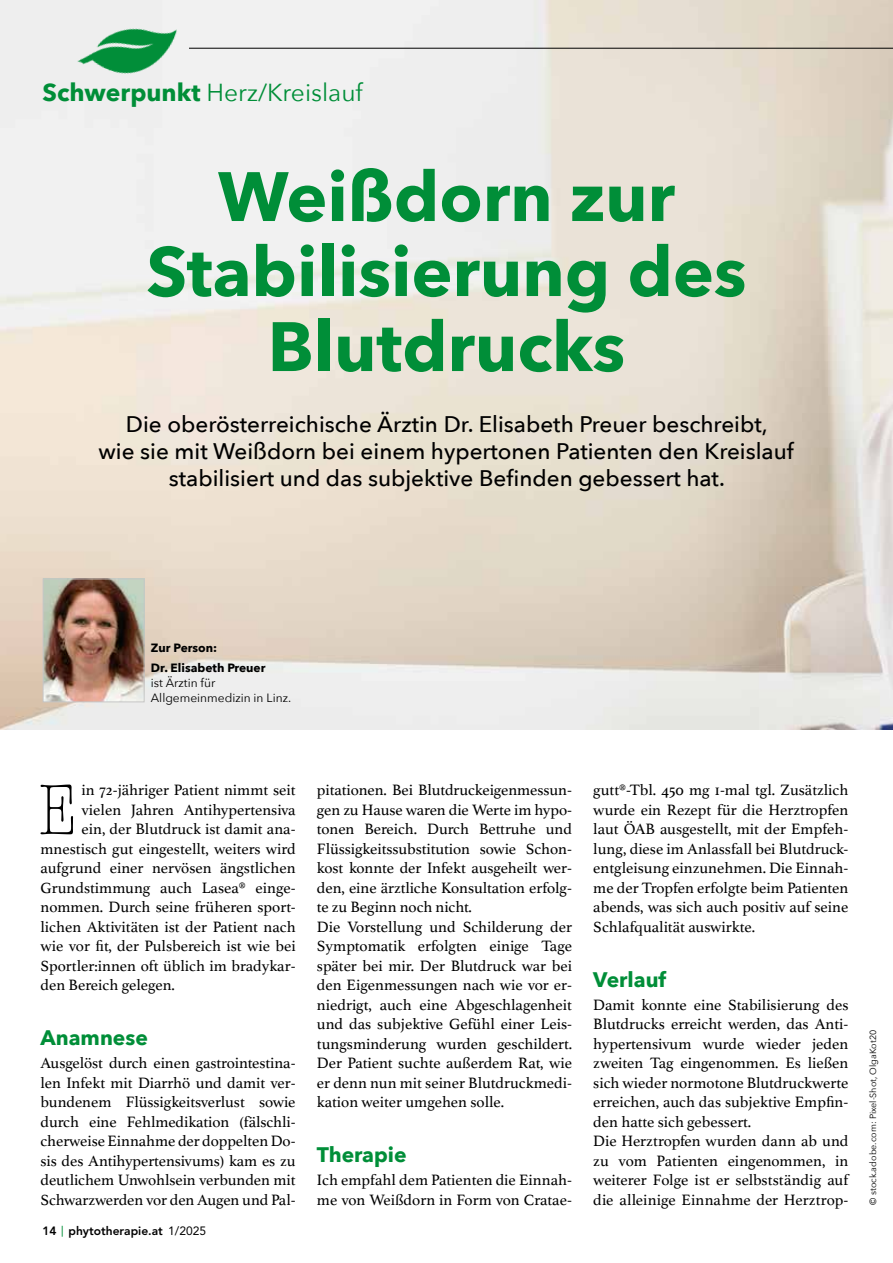
<style>
.page{position:relative;width:893px;height:1263px;background:#fff}
.page>*{position:absolute;margin:0;border:0;box-sizing:border-box;transform-origin:0 0}
.t1{font:300 condensed 73.95px "American Typewriter";color:#000}
.t2{font:700 69px/75px "Avenir Next";color:#008e38;text-align:center}
.t3{font:24.6px "Avenir Next";color:#008e38}
.t4{font:500 22.5px/27px "Avenir Next";color:#000;text-align:center}
.t5{font:700 21px "Avenir Next";color:#008e38}
.t6{font:15.75px/19.5px "Athelas";color:#000}
.t7{font:12px/15px "Avenir Next";color:#000}
.t8{font:700 12px/19.2px "Avenir Next";color:#000}
.t9{font:800 12px "Avenir";color:#000}
.t10{font:9px "Avenir Next";color:#000}
.s1{font-weight:700}
.s2{font-family:"Lucida Grande";font-weight:400;color:#008e38}
.s3{font-weight:400}
</style>
<div class="page">
<img style="left:0;top:0;width:893px;height:729px">
<hr style="left:189px;top:48px;width:704px;height:1px;background:#000">
<img style="left:45px;top:581px;width:97px;height:119px">
<div style="left:43px;top:579px;width:101px;height:123px;border:1px solid #c6c6c6"></div>
<img style="left:75px;top:20px;width:115px;height:68px">
<h3 class="t3" style="left:43px;top:72px;width:322px"><span class="s1">Schwerpunkt</span> Herz/Kreislauf</h3>
<h2 class="t2" style="left:146px;top:158px;width:602px">Weißdorn zur<br>Stabilisierung des<br>Blutdrucks</h2>
<h3 class="t4" style="left:99px;top:410px;width:697px">Die oberösterreichische Ärztin Dr. Elisabeth Preuer beschreibt,<br>wie sie mit Weißdorn bei einem hypertonen Patienten den Kreislauf stabilisiert und das subjektive Befinden gebessert hat.</h3>
<p class="t8" style="left:151px;top:638px;width:116px">Zur Person:<br>Dr. Elisabeth Preuer</p>
<p class="t7" style="left:151px;top:674px;width:142px">ist Ärztin für<br>Allgemeinmedizin in Linz.</p>
<h1 class="t1" style="left:38px;top:760px;width:41px">E</h1>
<p class="t6" style="left:81px;top:780px;width:216px">in 72-jähriger Patient nimmt seit</p>
<p class="t6" style="left:81px;top:799px;width:216px">vielen Jahren Antihypertensiva</p>
<p class="t6" style="left:81px;top:819px;width:216px">ein, der Blutdruck ist damit ana-</p>
<p class="t6" style="left:41px;top:838px;width:257px">mnestisch gut eingestellt, weiters wird</p>
<p class="t6" style="left:41px;top:858px;width:257px">aufgrund einer nervösen ängstlichen</p>
<p class="t6" style="left:41px;top:877px;width:257px">Grundstimmung auch Lasea® einge-</p>
<p class="t6" style="left:41px;top:897px;width:257px">nommen. Durch seine früheren sport-</p>
<p class="t6" style="left:41px;top:916px;width:257px">lichen Aktivitäten ist der Patient nach</p>
<p class="t6" style="left:41px;top:936px;width:257px">wie vor fit, der Pulsbereich ist wie bei</p>
<p class="t6" style="left:41px;top:955px;width:257px">Sportler:innen oft üblich im bradykar-</p>
<p class="t6" style="left:41px;top:975px;width:136px">den Bereich gelegen.</p>
<h3 class="t5" style="left:40px;top:1019px;width:109px">Anamnese</h3>
<p class="t6" style="left:40px;top:1053px;width:257px;text-align:justify">Ausgelöst durch einen gastrointestina&shy;len Infekt mit Diarrhö und damit ver&shy;bundenem Flüssigkeitsverlust sowie durch eine Fehlmedikation (fälschli&shy;cherweise Einnahme der doppelten Do&shy;sis des Antihypertensivums) kam es zu deutlichem Unwohlsein verbunden mit Schwarzwerden vor den Augen und Pal-</p>
<p class="t9" style="left:43px;top:1223px;width:165px">14 <span class="s2">|</span> phytotherapie.at <span class="s3">1/2025</span></p>
<p class="t6" style="left:317px;top:780px;width:257px">pitationen. Bei Blutdruckeigenmessun&shy;gen zu Hause waren die Werte im hypo&shy;tonen Bereich. Durch Bettruhe und Flüssigkeitssubstitution sowie Schon&shy;kost konnte der Infekt ausgeheilt wer&shy;den, eine ärztliche Konsultation erfolg&shy;te zu Beginn noch nicht.<br>Die Vorstellung und Schilderung der Symptomatik erfolgten einige Tage später bei mir. Der Blutdruck war bei den Eigenmessungen nach wie vor er&shy;niedrigt, auch eine Abgeschlagenheit und das subjektive Gefühl einer Leis&shy;tungsminderung wurden geschildert.<br>Der Patient suchte außerdem Rat, wie er denn nun mit seiner Blutdruckmedi&shy;kation weiter umgehen solle.</p>
<h3 class="t5" style="left:317px;top:1136px;width:91px">Therapie</h3>
<p class="t6" style="left:317px;top:1170px;width:257px">Ich empfahl dem Patienten die Einnah&shy;me von Weißdorn in Form von Cratae-</p>
<p class="t6" style="left:593px;top:780px;width:257px;text-align:justify">gutt®-Tbl. 450 mg 1-mal tgl. Zusätzlich wurde ein Rezept für die Herztropfen laut ÖAB ausgestellt, mit der Empfeh&shy;lung, diese im Anlassfall bei Blutdruck&shy;entgleisung einzunehmen. Die Einnah&shy;me der Tropfen erfolgte beim Patienten abends, was sich auch positiv auf seine Schlafqualität auswirkte.</p>
<h3 class="t5" style="left:593px;top:961px;width:74px">Verlauf</h3>
<p class="t6" style="left:593px;top:994px;width:257px">Damit konnte eine Stabilisierung des Blutdrucks erreicht werden, das Anti&shy;hypertensivum wurde wieder jeden zweiten Tag eingenommen. Es ließen sich wieder normotone Blutdruckwerte erreichen, auch das subjektive Empfin&shy;den hatte sich gebessert.<br>Die Herztropfen wurden dann ab und zu vom Patienten eingenommen, in weiterer Folge ist er selbstständig auf die alleinige Einnahme der Herztrop-</p>
<p class="t10" style="left:865px;top:1205px;width:176px;rotate:-90deg">© stock.adobe.com: Pixel-Shot, OlgaKot20</p>
</div>
